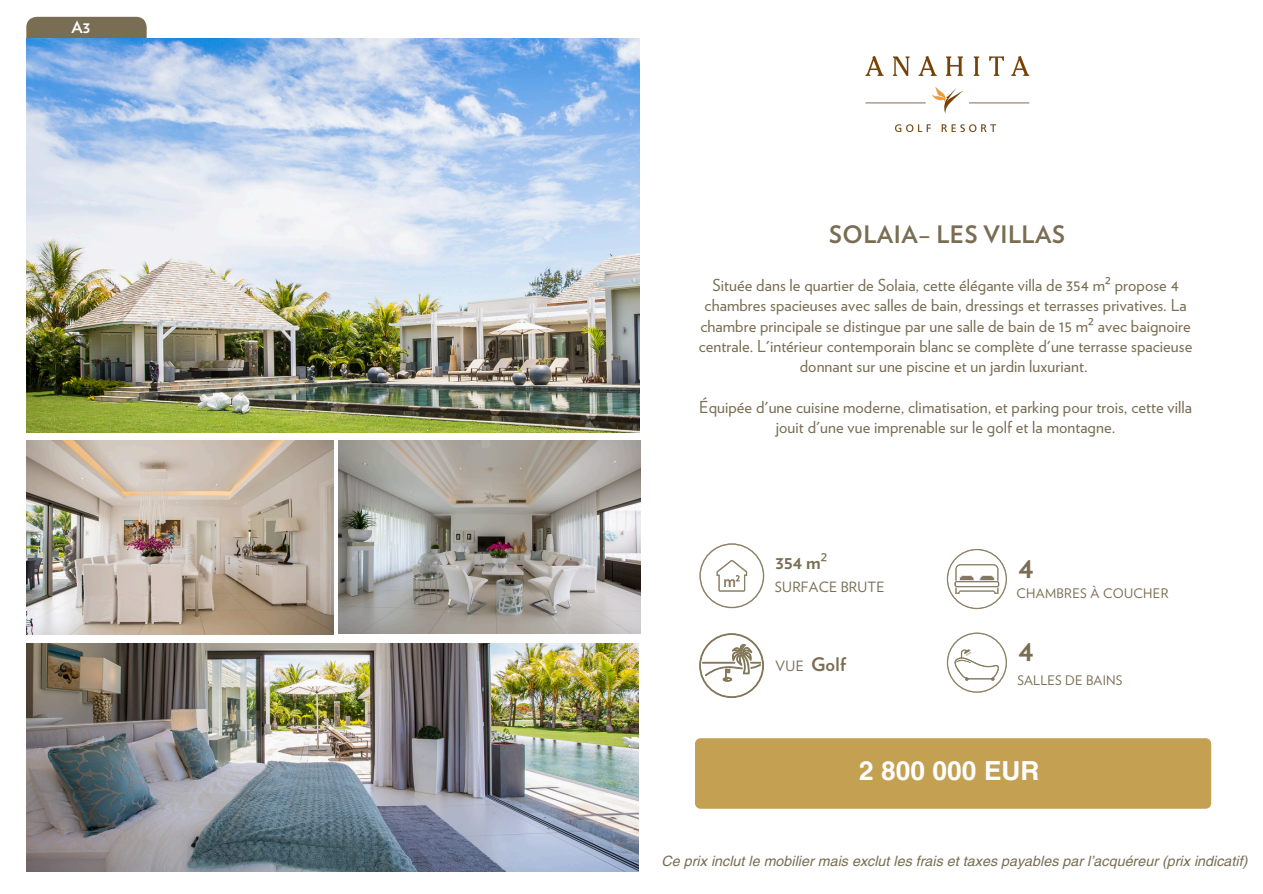
<style>
.page{position:relative;width:1263px;height:894px;background:#fff}
.page>*{position:absolute;margin:0;border:0;box-sizing:border-box;transform-origin:0 0}
.t1{font:700 30.15px "Verlag";color:#796d53}
.t2{font:700 26.25px "Helvetica LT Pro";letter-spacing:.005em;color:#fff}
.t3{font:700 24px "Verlag";letter-spacing:.02em;color:#796d53}
.t4{font:700 18.6px "Verlag";letter-spacing:.01em;color:#796d53}
.t5{font:16.5px/20.2px "Verlag";letter-spacing:.005em;color:#796d53;text-align:center}
.t6{font:700 16.5px "Verlag";color:#fff}
.t7{font:italic 14.25px "Helvetica LT Pro";letter-spacing:.005em;color:#796d53}
.t8{font:14.1px "Verlag";letter-spacing:.015em;color:#796d53}
.t9{font:13.05px "Verlag";letter-spacing:.025em;color:#796d53}
.s1{font-family:"Noto Sans"}
.s2{font-family:"Noto Sans";font-weight:400}
</style>
<div class="page">
<img style="left:865px;top:55px;width:165px;height:77px">
<svg style="left:699px;top:543px;width:65px;height:65px"></svg>
<svg style="left:699px;top:633px;width:65px;height:64px"></svg>
<svg style="left:947px;top:549px;width:60px;height:60px"></svg>
<svg style="left:947px;top:632px;width:60px;height:60px"></svg>
<div style="left:695px;top:738px;width:516px;height:70px;background:#c4a053"></div>
<div style="left:26px;top:17px;width:121px;height:21px;background:#796d53"></div>
<img style="left:26px;top:38px;width:613px;height:394px">
<img style="left:26px;top:441px;width:307px;height:193px">
<img style="left:338px;top:441px;width:302px;height:192px">
<img style="left:26px;top:643px;width:612px;height:228px">
<p class="t6" style="left:72px;top:20px;width:20px">A3</p>
<h6 class="t3" style="left:829px;top:224px;width:237px">SOLAIA– LES VILLAS</h6>
<h6 class="t5" style="left:699px;top:276px;width:495px">Située dans le quartier de Solaia, cette élégante villa de 354 m<span class="s1">²</span> propose 4 chambres spacieuses avec salles de bain, dressings et terrasses privatives. La chambre principale se distingue par une salle de bain de 15 m<span class="s1">²</span> avec baignoire centrale. L'intérieur contemporain blanc se complète d'une terrasse spacieuse donnant sur une piscine et un jardin luxuriant.</h6>
<p class="t5" style="left:699px;top:397px;width:494px">Équipée d'une cuisine moderne, climatisation, et parking pour trois, cette villa jouit d'une vue imprenable sur le golf et la montagne.</p>
<p class="t4" style="left:775px;top:554px;width:53px">354 m<span class="s2">²</span></p>
<h5 class="t8" style="left:775px;top:581px;width:111px">SURFACE BRUTE</h5>
<h5 class="t8" style="left:775px;top:659px;width:30px">VUE</h5>
<h2 class="t4" style="left:811px;top:655px;width:37px">Golf</h2>
<h3 class="t1" style="left:1019px;top:554px;width:17px">4</h3>
<p class="t9" style="left:1016px;top:587px;width:154px">CHAMBRES À COUCHER</p>
<h6 class="t1" style="left:1019px;top:637px;width:17px">4</h6>
<h6 class="t9" style="left:1017px;top:674px;width:107px">SALLES DE BAINS</h6>
<h3 class="t2" style="left:859px;top:761px;width:182px">2 800 000 EUR</h3>
<p class="t7" style="left:662px;top:855px;width:587px">Ce prix inclut le mobilier mais exclut les frais et taxes payables par l’acquéreur (prix indicatif)</p>
</div>
